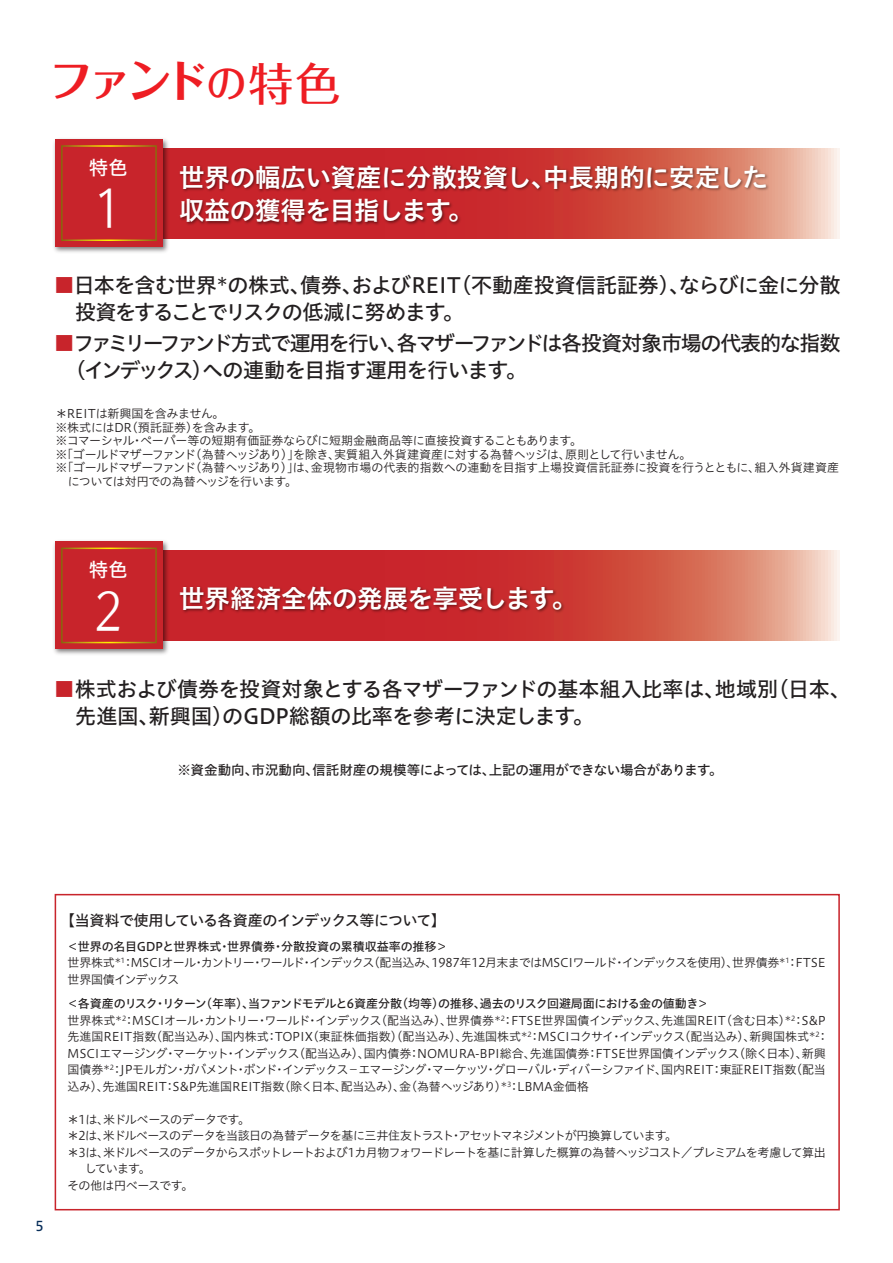
<style>
.page{position:relative;width:893px;height:1263px;background:#fff}
.page>*{position:absolute;margin:0;border:0;box-sizing:border-box;transform-origin:0 0}
.t1{font:49.65px "UD Typos 58 Std";color:#fff;scale:.82 1}
.t2{font:700 45px "Folk Pro";color:#ee1d23}
.t3{font:25.5px/33px "Hiragino UD Sans Std W6";letter-spacing:-.015em;color:#fff}
.t4{font:21px/27px "Hiragino UD Sans Std W5";letter-spacing:-.015em;color:#231f20}
.t5{font:21px/27px "Hiragino UD Sans Std W5";letter-spacing:-.065em;color:#231f20}
.t6{font:21px/27px "Hiragino UD Sans Std W5";letter-spacing:-.04em;color:#231f20}
.t7{font:19.5px "Hiragino UD Sans Std W5";color:#fff}
.t8{font:15px "Hiragino UD Sans Std W5";letter-spacing:-.05em;color:#231f20}
.t9{font:13.5px "Hiragino UD Sans Std W5";letter-spacing:-.015em;color:#231f20}
.t10{font:13.5px "Hiragino UD Sans Std W5";color:#082e5a}
.t11{font:12px/16.5px "Hiragino UD Sans Std W3";letter-spacing:-.035em;color:#231f20}
.t12{font:12px/16.5px "Hiragino UD Sans Std W3";letter-spacing:-.055em;color:#231f20}
.t13{font:12px "Hiragino UD Sans Std W3";letter-spacing:-.005em;color:#231f20}
.t14{font:12px "Hiragino UD Sans Std W3";letter-spacing:-.065em;color:#231f20}
.t15{font:12px "Hiragino UD Sans Std W5";letter-spacing:-.05em;color:#231f20}
.t16{font:12px "Hiragino UD Sans Std W3";letter-spacing:-.06em;color:#231f20}
.t17{font:12px "Hiragino UD Sans Std W5";letter-spacing:-.015em;color:#231f20}
.s1{font-weight:500;font-size:40.5px}
.s2{font-weight:500}
.s3{color:#c8242b}
</style>
<div class="page">
<svg style="left:171px;top:550px;width:668px;height:91px;background:#d14d48"></svg>
<img style="left:53px;top:540px;width:118px;height:115px">
<div style="left:55px;top:542px;width:108px;height:107px;background:#c8242b"></div>
<svg style="left:171px;top:148px;width:668px;height:90px;background:#d45a55"></svg>
<img style="left:53px;top:138px;width:118px;height:115px">
<div style="left:55px;top:140px;width:108px;height:107px;background:#c8242b"></div>
<img style="left:176px;top:162px;width:641px;height:71px">
<img style="left:176px;top:582px;width:641px;height:38px">
<div style="left:55px;top:894px;width:785px;height:316px;border:2px solid #c8242b"></div>
<h2 class="t2" style="left:48px;top:43px;width:294px">ファンド<span class="s1">の</span><span class="s2">特色</span></h2>
<h3 class="t7" style="left:89px;top:153px;width:41px">特色</h3>
<h1 class="t1" style="left:93px;top:167px;width:38px">1</h1>
<h3 class="t3" style="left:179px;top:160px;width:590px">世界の幅広い資産に分散投資し、中長期的に安定した収益の獲得を目指します。</h3>
<h3 class="t6" style="left:75px;top:270px;width:767px;text-indent:-21px"><span class="s3">■</span>日本を含む世界<sup>＊</sup>の株式、債券、およびREIT（不動産投資信託証券）、ならびに金に分散投資をすることでリスクの低減に努めます。</h3>
<h3 class="t5" style="left:65px;top:329px;width:777px;text-indent:-11px"><span class="s3">■</span>ファミリーファンド方式で運用を行い、各マザーファンドは各投資対象市場の代表的な指数（インデックス）への連動を目指す運用を行います。</h3>
<p class="t11" style="left:55px;top:405px;width:171px">＊REITは新興国を含みません。</p>
<p class="t11" style="left:56px;top:418px;width:206px">※株式にはDR（預託証券）を含みます。</p>
<p class="t11" style="left:56px;top:432px;width:528px">※コマーシャル・ペーパー等の短期有価証券ならびに短期金融商品等に直接投資することもあります。</p>
<p class="t11" style="left:56px;top:445px;width:637px">※「ゴールドマザーファンド（為替ヘッジあり）」を除き、実質組入外貨建資産に対する為替ヘッジは、原則として行いません。</p>
<p class="t13" style="left:56px;top:459px;width:785px">※「ゴールドマザーファンド（為替ヘッジあり）」は、金現物市場の代表的指数への連動を目指す上場投資信託証券に投資を行うとともに、組入外貨建資産</p>
<p class="t11" style="left:68px;top:472px;width:231px">については対円での為替ヘッジを行います。</p>
<h3 class="t7" style="left:89px;top:555px;width:41px">特色</h3>
<h1 class="t1" style="left:93px;top:569px;width:38px">2</h1>
<h3 class="t3" style="left:179px;top:580px;width:400px">世界経済全体の発展を享受します。</h3>
<h3 class="t4" style="left:75px;top:674px;width:777px;text-indent:-21px"><span class="s3">■</span>株式および債券を投資対象とする各マザーファンドの基本組入比率は、地域別（日本、先進国、新興国）のGDP総額の比率を参考に決定します。</h3>
<p class="t9" style="left:178px;top:759px;width:546px">※資金動向、市況動向、信託財産の規模等によっては、上記の運用ができない場合があります。</p>
<p class="t10" style="left:35px;top:1216px;width:10px">5</p>
<p class="t8" style="left:60px;top:908px;width:387px">【当資料で使用している各資産のインデックス等について】</p>
<p class="t17" style="left:67px;top:937px;width:382px">＜世界の名目GDPと世界株式・世界債券・分散投資の累積収益率の推移＞</p>
<p class="t12" style="left:68px;top:954px;width:760px">世界株式<sup>＊1</sup>：MSCIオール・カントリー・ワールド・インデックス（配当込み、1987年12月末まではMSCIワールド・インデックスを使用）、世界債券<sup>＊1</sup>：FTSE世界国債インデックス</p>
<p class="t15" style="left:67px;top:994px;width:644px">＜各資産のリスク・リターン（年率）、当ファンドモデルと6資産分散（均等）の推移、過去のリスク回避局面における金の値動き＞</p>
<p class="t11" style="left:68px;top:1011px;width:763px">世界株式<sup>＊2</sup>：MSCIオール・カントリー・ワールド・インデックス（配当込み）、世界債券<sup>＊2</sup>：FTSE世界国債インデックス、先進国REIT（含む日本）<sup>＊2</sup>：S&amp;P先進国REIT指数（配当込み）、国内株式：TOPIX（東証株価指数）（配当込み）、先進国株式<sup>＊2</sup>：MSCIコクサイ・インデックス（配当込み）、新興国株式<sup>＊2</sup>：MSCIエマージング・マーケット・インデックス（配当込み）、国内債券：NOMURA-BPI総合、先進国債券：FTSE世界国債インデックス（除く日本）、新興国債券<sup>＊2</sup>：JPモルガン・ガバメント・ボンド・インデックス－エマージング・マーケッツ・グローバル・ディバーシファイド、国内REIT：東証REIT指数（配当込み）、先進国REIT：S&amp;P先進国REIT指数（除く日本、配当込み）、金（為替ヘッジあり）<sup>＊3</sup>：LBMA金価格</p>
<p class="t11" style="left:67px;top:1110px;width:185px">＊1は、米ドルベースのデータです。</p>
<p class="t16" style="left:67px;top:1127px;width:612px">＊2は、米ドルベースのデータを当該日の為替データを基に三井住友トラスト・アセットマネジメントが円換算しています。</p>
<p class="t14" style="left:67px;top:1143px;width:760px">＊3は、米ドルベースのデータからスポットレートおよび1カ月物フォワードレートを基に計算した概算の為替ヘッジコスト／プレミアムを考慮して算出</p>
<p class="t11" style="left:85px;top:1160px;width:67px">しています。</p>
<p class="t11" style="left:67px;top:1176px;width:128px">その他は円ベースです。</p>
</div>
